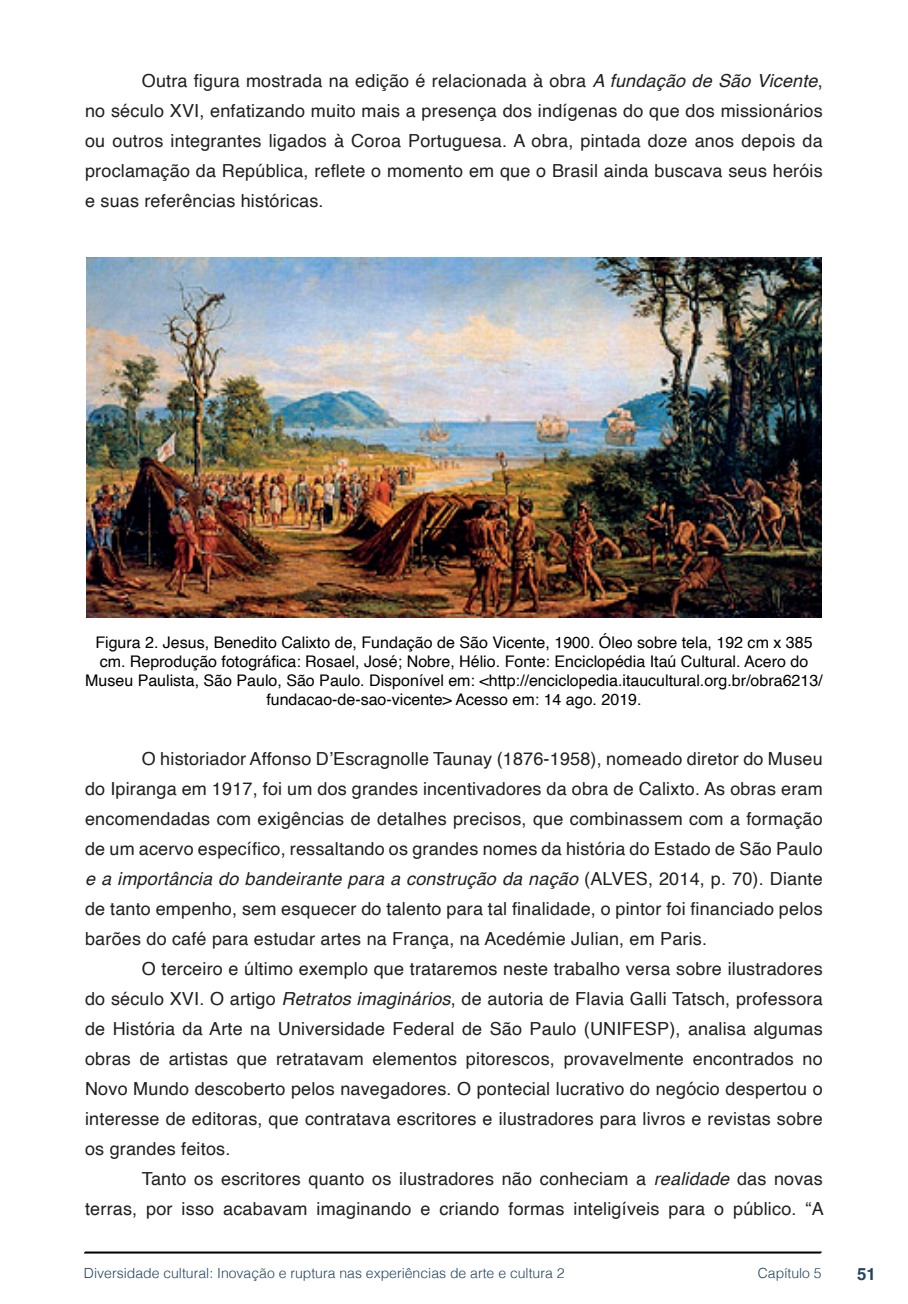
<style>
.page{position:relative;width:908px;height:1304px;background:#fff}
.page>*{position:absolute;margin:0;border:0;box-sizing:border-box;transform-origin:0 0}
.txt{font:18px/30px "Helvetica";letter-spacing:.01em;color:#231f20;text-align:justify}
.t1{font:700 16.8px "Helvetica";color:#23445f}
.imagens_graf_tab{font:16px/19.2px "Helvetica";color:#000;text-align:center}
.t2{font:300 14px "Helvetica";color:#23445f}
.s1{font-style:italic}
</style>
<div class="page">
<svg style="left:84px;top:1251px;width:737px;height:3px;background:#515151"></svg>
<img style="left:86px;top:257px;width:735px;height:360px">
<p class="txt" style="left:85px;top:66px;width:739px;text-indent:57px">Outra figura mostrada na edição é relacionada à obra <span class="s1">A fundação de São Vicente</span>, no século XVI, enfatizando muito mais a presença dos indígenas do que dos missionários ou outros integrantes ligados à Coroa Portuguesa. A obra, pintada doze anos depois da proclamação da República, reflete o momento em que o Brasil ainda buscava seus heróis e suas referências históricas.</p>
<p class="imagens_graf_tab" style="left:85px;top:633px;width:738px">Figura 2. Jesus, Benedito Calixto de, Fundação de São Vicente, 1900. Óleo sobre tela, 192 cm x 385 cm. Reprodução fotográfica: Rosael, José; Nobre, Hélio. Fonte: Enciclopédia Itaú Cultural. Acero do Museu Paulista, São Paulo, São Paulo. Disponível em: &lt;http://enciclopedia.itaucultural.org.br/obra6213/ fundacao-de-sao-vicente&gt; Acesso em: 14 ago. 2019.</p>
<p class="txt" style="left:85px;top:745px;width:738px;text-indent:57px">O historiador Affonso D’Escragnolle Taunay (1876-1958), nomeado diretor do Museu do Ipiranga em 1917, foi um dos grandes incentivadores da obra de Calixto. As obras eram encomendadas com exigências de detalhes precisos, que combinassem com a formação de um acervo específico, ressaltando os grandes nomes da história do Estado de São Paulo <span class="s1">e a importância do bandeirante para a construção da nação</span> (ALVES, 2014, p. 70). Diante de tanto empenho, sem esquecer do talento para tal finalidade, o pintor foi financiado pelos barões do café para estudar artes na França, na Acedémie Julian, em Paris.</p>
<p class="txt" style="left:85px;top:955px;width:738px;text-indent:57px">O terceiro e último exemplo que trataremos neste trabalho versa sobre ilustradores do século XVI. O artigo <span class="s1">Retratos imaginários</span>, de autoria de Flavia Galli Tatsch, professora de História da Arte na Universidade Federal de São Paulo (UNIFESP), analisa algumas obras de artistas que retratavam elementos pitorescos, provavelmente encontrados no Novo Mundo descoberto pelos navegadores. O pontecial lucrativo do negócio despertou o interesse de editoras, que contratava escritores e ilustradores para livros e revistas sobre os grandes feitos.</p>
<p class="txt" style="left:85px;top:1165px;width:739px;text-align:right">Tanto os escritores quanto os ilustradores não conheciam a <span class="s1">realidade</span> das novas<br>terras, por isso acabavam imaginando e criando formas inteligíveis para o público. “A</p>
<p class="t2" style="left:84px;top:1261px;width:482px">Diversidade cultural: Inovação e ruptura nas experiências de arte e cultura 2</p>
<p class="t2" style="left:757px;top:1261px;width:65px">Capítulo 5</p>
<p class="t1" style="left:856px;top:1264px;width:20px">51</p>
</div>
